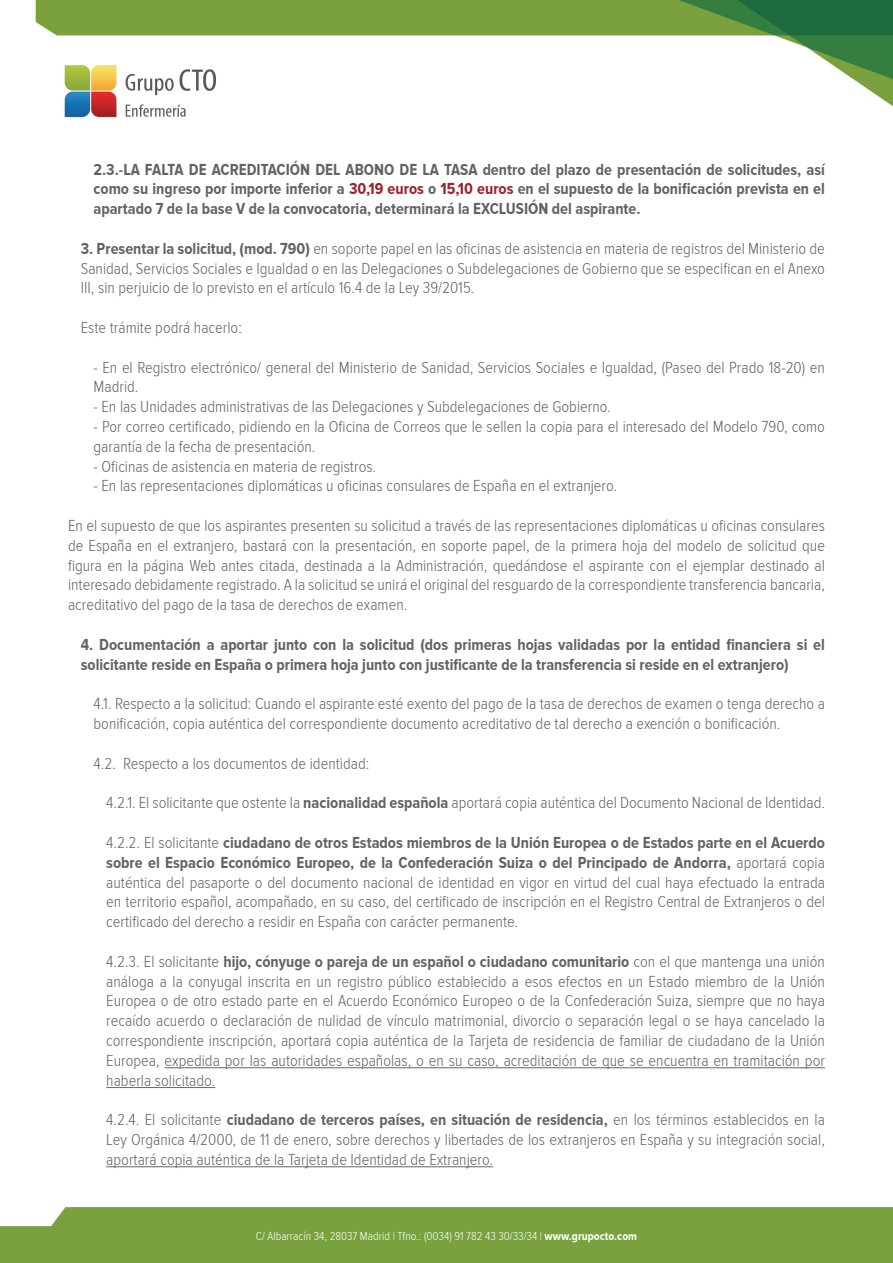
<style>
.page{position:relative;width:893px;height:1263px;background:#fff}
.page>*{position:absolute;margin:0;border:0;box-sizing:border-box;transform-origin:0 0}
.Texto_Basico{font:300 16.5px/19.8px "Proxima Nova Cond";color:#636366;text-align:justify}
.Texto_Basico-2{font:700 16.5px/19.8px "Proxima Nova Cond";color:#636366;text-align:justify}
.t1{font:300 12px "Proxima Nova Cond";color:#fff}
.s1{color:#9f2026}
.s2{font-weight:700}
</style>
<div class="page">
<div style="left:0;top:1207px;width:893px;height:56px;background:#79a13e"></div>
<img style="left:35px;top:0;width:858px;height:118px">
<hr style="left:165px;top:1067px;width:660px;height:1px;background:#636366">
<hr style="left:106px;top:1087px;width:109px;height:1px;background:#636366">
<hr style="left:106px;top:1166px;width:387px;height:1px;background:#636366">
<p class="Texto_Basico-2" style="left:94px;top:159px;width:733px">2.3.-LA FALTA DE ACREDITACIÓN DEL ABONO DE LA TASA dentro del plazo de presentación de solicitudes, así como su ingreso por importe inferior a <span class="s1">30,19 euros</span> o <span class="s1">15,10 euros</span> en el supuesto de la bonificación prevista en el apartado 7 de la base V de la convocatoria, determinará la EXCLUSIÓN del aspirante.</p>
<p class="Texto_Basico" style="left:81px;top:238px;width:746px"><span class="s2">3. Presentar la solicitud, (mod. 790)</span> en soporte papel en las oficinas de asistencia en materia de registros del Ministerio de Sanidad, Servicios Sociales e Igualdad o en las Delegaciones o Subdelegaciones de Gobierno que se especifican en el Anexo III, sin perjuicio de lo previsto en el artículo 16.4 de la Ley 39/2015.</p>
<p class="Texto_Basico" style="left:81px;top:318px;width:163px">Este trámite podrá hacerlo:</p>
<p class="Texto_Basico" style="left:94px;top:357px;width:733px">- En el Registro electrónico/ general del Ministerio de Sanidad, Servicios Sociales e Igualdad, (Paseo del Prado 18-20) en<br>Madrid.</p>
<p class="Texto_Basico" style="left:94px;top:397px;width:519px">- En las Unidades administrativas de las Delegaciones y Subdelegaciones de Gobierno.</p>
<p class="Texto_Basico" style="left:94px;top:417px;width:733px">- Por correo certificado, pidiendo en la Oficina de Correos que le sellen la copia para el interesado del Modelo 790, como garantía de la fecha de presentación.</p>
<p class="Texto_Basico" style="left:94px;top:456px;width:284px">- Oficinas de asistencia en materia de registros.</p>
<p class="Texto_Basico" style="left:94px;top:476px;width:525px">- En las representaciones diplomáticas u oficinas consulares de España en el extranjero.</p>
<p class="Texto_Basico" style="left:68px;top:516px;width:758px">En el supuesto de que los aspirantes presenten su solicitud a través de las representaciones diplomáticas u oficinas consulares de España en el extranjero, bastará con la presentación, en soporte papel, de la primera hoja del modelo de solicitud que figura en la página Web antes citada, destinada a la Administración, quedándose el aspirante con el ejemplar destinado al interesado debidamente registrado. A la solicitud se unirá el original del resguardo de la correspondiente transferencia bancaria, acreditativo del pago de la tasa de derechos de examen.</p>
<p class="Texto_Basico-2" style="left:81px;top:634px;width:746px">4. Documentación a aportar junto con la solicitud (dos primeras hojas validadas por la entidad financiera si el solicitante reside en España o primera hoja junto con justificante de la transferencia si reside en el extranjero)</p>
<p class="Texto_Basico" style="left:94px;top:694px;width:733px">4.1. Respecto a la solicitud: Cuando el aspirante esté exento del pago de la tasa de derechos de examen o tenga derecho a bonificación, copia auténtica del correspondiente documento acreditativo de tal derecho a exención o bonificación.</p>
<p class="Texto_Basico" style="left:94px;top:753px;width:277px">4.2. Respecto a los documentos de identidad:</p>
<p class="Texto_Basico" style="left:106px;top:793px;width:720px">4.2.1. El solicitante que ostente la <span class="s2">nacionalidad española</span> aportará copia auténtica del Documento Nacional de Identidad.</p>
<p class="Texto_Basico" style="left:106px;top:832px;width:720px">4.2.2. El solicitante <span class="s2">ciudadano de otros Estados miembros de la Unión Europea o de Estados parte en el Acuerdo sobre el Espacio Económico Europeo, de la Confederación Suiza o del Principado de Andorra,</span> aportará copia auténtica del pasaporte o del documento nacional de identidad en vigor en virtud del cual haya efectuado la entrada en territorio español, acompañado, en su caso, del certificado de inscripción en el Registro Central de Extranjeros o del certificado del derecho a residir en España con carácter permanente.</p>
<p class="Texto_Basico" style="left:106px;top:951px;width:720px">4.2.3. El solicitante <span class="s2">hijo, cónyuge o pareja de un español o ciudadano comunitario</span> con el que mantenga una unión análoga a la conyugal inscrita en un registro público establecido a esos efectos en un Estado miembro de la Unión Europea o de otro estado parte en el Acuerdo Económico Europeo o de la Confederación Suiza, siempre que no haya recaído acuerdo o declaración de nulidad de vínculo matrimonial, divorcio o separación legal o se haya cancelado la correspondiente inscripción, aportará copia auténtica de la Tarjeta de residencia de familiar de ciudadano de la Unión Europea, expedida por las autoridades españolas, o en su caso, acreditación de que se encuentra en tramitación por haberla solicitado.</p>
<p class="Texto_Basico" style="left:106px;top:1110px;width:720px">4.2.4. El solicitante <span class="s2">ciudadano de terceros países, en situación de residencia,</span> en los términos establecidos en la Ley Orgánica 4/2000, de 11 de enero, sobre derechos y libertades de los extranjeros en España y su integración social, aportará copia auténtica de la Tarjeta de Identidad de Extranjero.</p>
<p class="t1" style="left:256px;top:1229px;width:383px">C/ Albarracín 34, 28037 Madrid | Tfno.: (0034) 91 782 43 30/33/34 | <span class="s2">www.grupocto.com</span></p>
</div>
